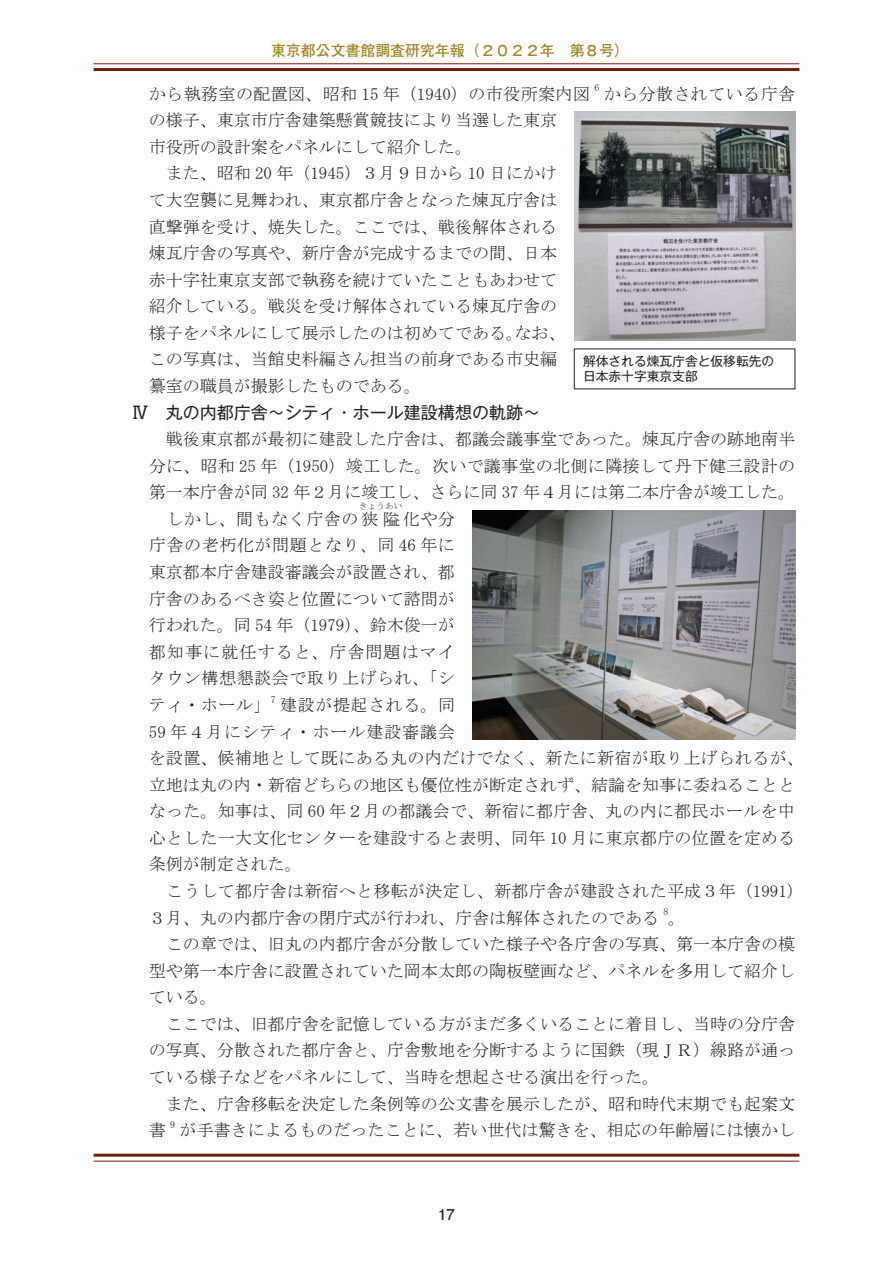
<style>
.page{position:relative;width:893px;height:1263px;background:#fff}
.page>*{position:absolute;margin:0;border:0;box-sizing:border-box;transform-origin:0 0}
.t1{font:16.95px/26.5px "MS Mincho";color:#231f20}
.t2{font:16.95px "MS Mincho";letter-spacing:.025em;color:#231f20}
.t3{font:16.95px "Gothic MB101 Pro";color:#231f20}
.t4{font:700 14.85px "Futo Go B101 Pr 5";color:#a18625}
.t5{font:700 14.85px "Futo Go B101 Pr 5";color:#231f20}
.t6{font:12.75px/14.9px "Gothic MB101 Pro";color:#231f20}
.t7{font:9.9px "MS Mincho";color:#231f20}
.t8{font:8.55px "MS Mincho";letter-spacing:.015em;color:#231f20}
</style>
<div class="page">
<hr style="left:94px;top:64px;width:705px;height:1px;background:#751d00">
<hr style="left:94px;top:68px;width:705px;height:3px;background:#751d00">
<hr style="left:94px;top:1161px;width:705px;height:1px;background:#751d00">
<hr style="left:94px;top:1154px;width:705px;height:3px;background:#751d00">
<img style="left:574px;top:112px;width:221px;height:228px">
<img style="left:472px;top:510px;width:323px;height:230px">
<p class="t4" style="left:271px;top:38px;width:360px">東京都公文書館調査研究年報（２０２２年　第８号）</p>
<p class="t2" style="left:149px;top:85px;width:443px">から執務室の配置図、昭和 15 年（1940）の市役所案内図</p>
<p class="t7" style="left:594px;top:83px;width:6px">6</p>
<p class="t2" style="left:604px;top:85px;width:193px">から分散されている庁舎</p>
<p class="t1" style="left:149px;top:107px;width:418px">の様子、東京市庁舎建築懸賞競技により当選した東京市役所の設計案をパネルにして紹介した。<br>　また、昭和 20 年（1945）３月９日から 10 日にかけて大空襲に見舞われ、東京都庁舎となった煉瓦庁舎は直撃弾を受け、焼失した。ここでは、戦後解体される煉瓦庁舎の写真や、新庁舎が完成するまでの間、日本赤十字社東京支部で執務を続けていたこともあわせて紹介している。戦災を受け解体されている煉瓦庁舎の様子をパネルにして展示したのは初めてである。なお、この写真は、当館史料編さん担当の前身である市史編纂室の職員が撮影したものである。</p>
<p class="t3" style="left:132px;top:398px;width:410px">Ⅳ　丸の内都庁舎～シティ・ホール建設構想の軌跡～</p>
<p class="t1" style="left:149px;top:426px;width:648px;text-align:justify">　戦後東京都が最初に建設した庁舎は、都議会議事堂であった。煉瓦庁舎の跡地南半分に、昭和 25 年（1950）竣工した。次いで議事堂の北側に隣接して丹下健三設計の第一本庁舎が同 32 年２月に竣工し、さらに同 37 年４月には第二本庁舎が竣工した。　しかし、間もなく庁舎の狭隘化や分</p>
<p class="t6" style="left:583px;top:352px;width:193px">解体される煉瓦庁舎と仮移転先の日本赤十字東京支部</p>
<p class="t8" style="left:359px;top:502px;width:44px">きょうあい</p>
<p class="t1" style="left:149px;top:532px;width:308px;text-align:justify">庁舎の老朽化が問題となり、同 46 年に東京都本庁舎建設審議会が設置され、都庁舎のあるべき姿と位置について諮問が行われた。同 54 年（1979）、鈴木俊一が都知事に就任すると、庁舎問題はマイタウン構想懇談会で取り上げられ、「シティ・ホール」</p>
<p class="t7" style="left:271px;top:694px;width:6px">7</p>
<p class="t1" style="left:149px;top:691px;width:657px;text-indent:131px">建設が提起される。同<br>59 年４月にシティ・ホール建設審議会<br>を設置、候補地として既にある丸の内だけでなく、新たに新宿が取り上げられるが、立地は丸の内・新宿どちらの地区も優位性が断定されず、結論を知事に委ねることとなった。知事は、同 60 年２月の都議会で、新宿に都庁舎、丸の内に都民ホールを中心とした一大文化センターを建設すると表明、同年 10 月に東京都庁の位置を定める条例が制定された。<br>　こうして都庁舎は新宿へと移転が決定し、新都庁舎が建設された平成３年（1991）３月、丸の内都庁舎の閉庁式が行われ、庁舎は解体されたのである</p>
<p class="t7" style="left:663px;top:907px;width:6px">8</p>
<p class="t1" style="left:149px;top:904px;width:648px;text-indent:519px">。<br>　この章では、旧丸の内都庁舎が分散していた様子や各庁舎の写真、第一本庁舎の模型や第一本庁舎に設置されていた岡本太郎の陶板壁画など、パネルを多用して紹介している。<br>　ここでは、旧都庁舎を記憶している方がまだ多くいることに着目し、当時の分庁舎の写真、分散された都庁舎と、庁舎敷地を分断するように国鉄（現ＪＲ）線路が通っている様子などをパネルにして、当時を想起させる演出を行った。<br>　また、庁舎移転を決定した条例等の公文書を展示したが、昭和時代末期でも起案文書</p>
<p class="t7" style="left:170px;top:1119px;width:6px">9</p>
<p class="t1" style="left:179px;top:1117px;width:617px">が手書きによるものだったことに、若い世代は驚きを、相応の年齢層には懐かし</p>
<p class="t5" style="left:438px;top:1202px;width:18px">17</p>
</div>
